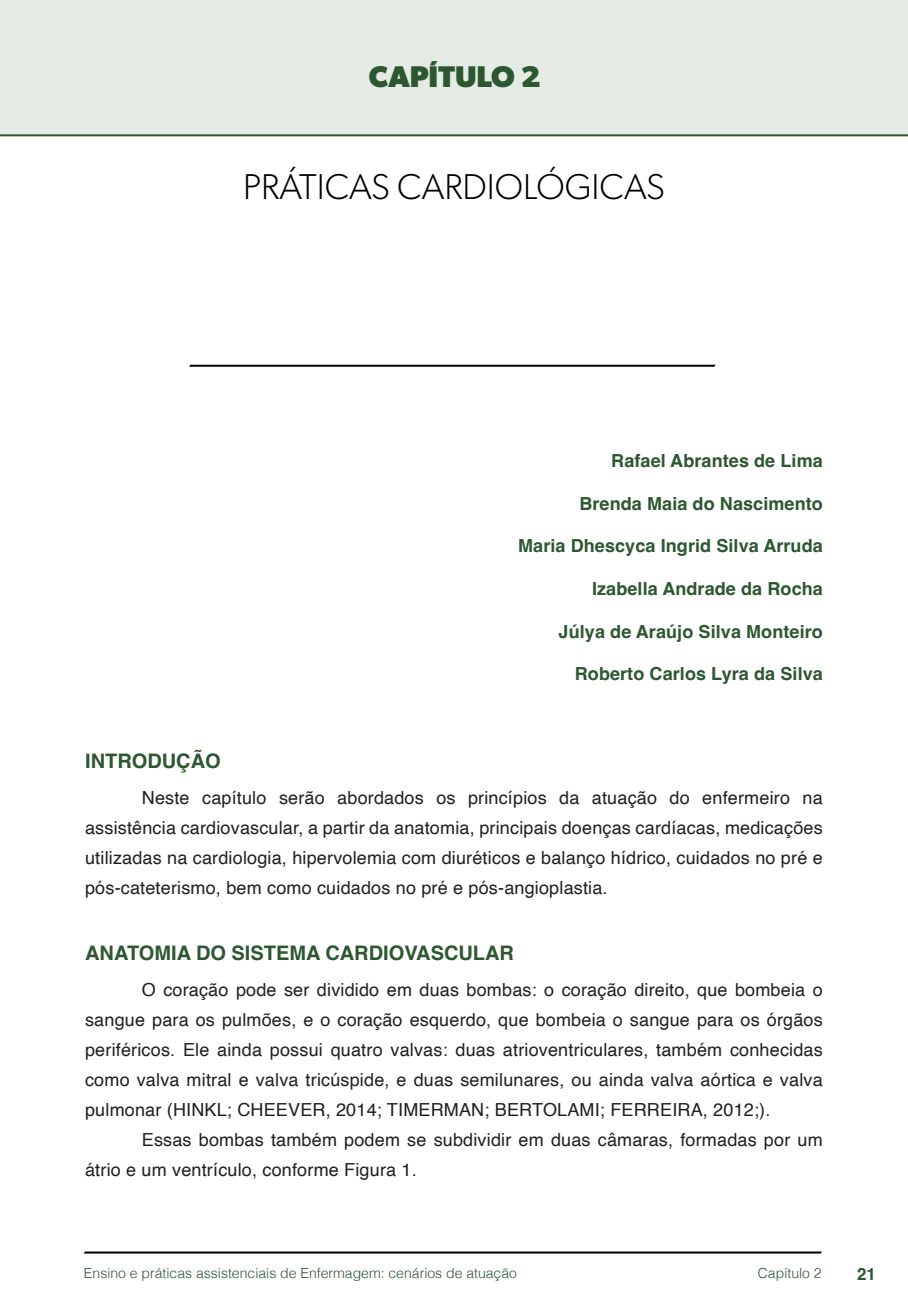
<style>
.page{position:relative;width:908px;height:1304px;background:#fff}
.page>*{position:absolute;margin:0;border:0;box-sizing:border-box;transform-origin:0 0}
.t1{font:300 36px "Gibson";color:#000}
.t2{font:700 30px "Gibson";color:#2d5730}
.t3{font:700 20px "Helvetica";color:#2d5730}
.t4{font:18px/30px "Helvetica";letter-spacing:.01em;color:#231f20;text-align:justify}
.t5{font:700 18px "Helvetica";letter-spacing:.005em;color:#2d5730}
.t6{font:700 16.8px "Helvetica";color:#2d5730}
.t7{font:300 14px "Helvetica";color:#2d5730}
</style>
<div class="page">
<svg style="left:84px;top:1251px;width:737px;height:3px;background:#515151"></svg>
<svg style="left:189px;top:364px;width:526px;height:3px;background:#4f4f4f"></svg>
<div style="left:0;top:0;width:907px;height:136px;background:#e4eae4"></div>
<div style="left:44px;top:72px;width:68px;height:61px;background:#e4eae4"></div>
<h2 class="t2" style="left:369px;top:58px;width:173px">CAPÍTULO 2</h2>
<h1 class="t1" style="left:243px;top:165px;width:423px">PRÁTICAS CARDIOLÓGICAS</h1>
<p class="t5" style="left:611px;top:450px;width:213px">Rafael Abrantes de Lima</p>
<p class="t5" style="left:579px;top:492px;width:245px">Brenda Maia do Nascimento</p>
<p class="t5" style="left:518px;top:535px;width:306px">Maria Dhescyca Ingrid Silva Arruda</p>
<p class="t5" style="left:592px;top:578px;width:232px">Izabella Andrade da Rocha</p>
<p class="t5" style="left:558px;top:620px;width:266px">Júlya de Araújo Silva Monteiro</p>
<p class="t5" style="left:574px;top:663px;width:249px">Roberto Carlos Lyra da Silva</p>
<p class="t3" style="left:85px;top:749px;width:137px">INTRODUÇÃO</p>
<p class="t4" style="left:85px;top:783px;width:738px;text-indent:57px">Neste capítulo serão abordados os princípios da atuação do enfermeiro na assistência cardiovascular, a partir da anatomia, principais doenças cardíacas, medicações utilizadas na cardiologia, hipervolemia com diuréticos e balanço hídrico, cuidados no pré e pós-cateterismo, bem como cuidados no pré e pós-angioplastia.</p>
<p class="t3" style="left:85px;top:941px;width:430px">ANATOMIA DO SISTEMA CARDIOVASCULAR</p>
<p class="t4" style="left:85px;top:975px;width:738px;text-indent:57px">O coração pode ser dividido em duas bombas: o coração direito, que bombeia o sangue para os pulmões, e o coração esquerdo, que bombeia o sangue para os órgãos periféricos. Ele ainda possui quatro valvas: duas atrioventriculares, também conhecidas como valva mitral e valva tricúspide, e duas semilunares, ou ainda valva aórtica e valva pulmonar (HINKL; CHEEVER, 2014; TIMERMAN; BERTOLAMI; FERREIRA, 2012;).</p>
<p class="t4" style="left:85px;top:1125px;width:738px;text-indent:57px">Essas bombas também podem se subdividir em duas câmaras, formadas por um átrio e um ventrículo, conforme Figura 1.</p>
<p class="t7" style="left:84px;top:1261px;width:434px">Ensino e práticas assistenciais de Enfermagem: cenários de atuação</p>
<p class="t7" style="left:757px;top:1261px;width:65px">Capítulo 2</p>
<p class="t6" style="left:856px;top:1264px;width:20px">21</p>
</div>
